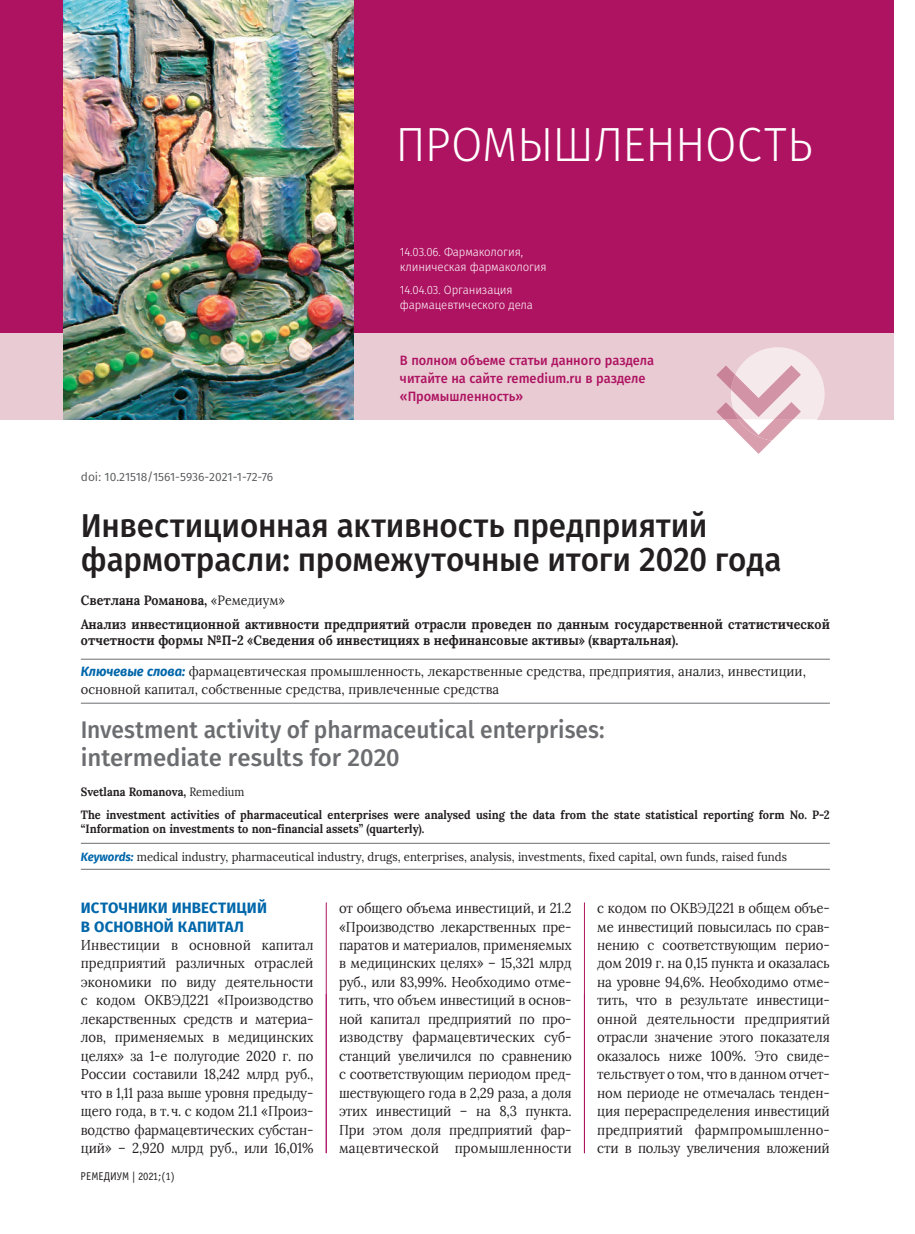
<style>
.page{position:relative;width:915px;height:1234px;background:#fff}
.page>*{position:absolute;margin:0;border:0;box-sizing:border-box;transform-origin:0 0}
.t1{font:300 48px "Fira Sans";letter-spacing:-.01em;color:#fff;scale:.95 1}
.t2{font:500 33px/34.5px "Fira Sans";letter-spacing:-.005em;color:#231f20;scale:.95 1}
.t3{font:500 24px/27px "Fira Sans";color:#6c6d70;scale:.95 1}
.t4{font:700 15px/18.5px "Fira Sans";letter-spacing:.005em;color:#0067aa}
.t5{font:14.25px/18.5px "Lora";letter-spacing:-.01em;color:#231f20;text-align:justify;scale:.92 1}
.t6{font:700 13.5px/24.5px "Lora";color:#231f20;scale:.92 1}
.t7{font:13.5px/18px "Lora";color:#231f20;scale:.95 1}
.t8{font:500 13.5px/18px "Fira Sans";color:#ae1361;scale:.95 1}
.t9{font:700 12px/22.6px "Lora";color:#231f20;scale:.92 1}
.t10{font:12px "Lora";color:#231f20;scale:.95 1}
.t11{font:300 12px/15px "Fira Sans";letter-spacing:-.01em;color:#fff;scale:.95 1}
.t12{font:12px "Fira Sans";color:#57585a}
.t13{font:11.25px "Officina Sans Book ITC";letter-spacing:.005em;color:#231f20;scale:.95 1}
.s1{font-weight:400}
.s2{font-family:"Fira Sans";font-weight:700;font-style:italic;color:#0067aa}
</style>
<div class="page">
<hr style="left:326px;top:902px;width:1px;height:250px;background:#ae1361">
<hr style="left:584px;top:902px;width:1px;height:250px;background:#ae1361">
<div style="left:0;top:170px;width:893px;height:249px;background:#e9cbd3"></div>
<div style="left:0;top:0;width:893px;height:332px;background:#ae1361"></div>
<img style="left:64px;top:0;width:289px;height:419px">
<svg style="left:716px;top:347px;width:108px;height:107px"></svg>
<hr style="left:81px;top:658px;width:748px;height:1px;background:#6c6d70">
<hr style="left:81px;top:702px;width:748px;height:1px;background:#6c6d70">
<hr style="left:81px;top:842px;width:748px;height:1px;background:#6c6d70">
<hr style="left:81px;top:868px;width:748px;height:1px;background:#6c6d70">
<h1 class="t1" style="left:395px;top:110px;width:440px">ПРОМЫШЛЕННОСТЬ</h1>
<p class="t11" style="left:400px;top:244px;width:156px">14.03.06. Фармакология, клиническая фармакология</p>
<p class="t11" style="left:400px;top:283px;width:141px">14.04.03. Организация фармацевтического дела</p>
<p class="t12" style="left:81px;top:473px;width:194px">doi: 10.21518/1561-5936-2021-1-72-76</p>
<p class="t8" style="left:400px;top:351px;width:269px">В полном объеме статьи данного раздела читайте на сайте remedium.ru в разделе «Промышленность»</p>
<h2 class="t2" style="left:81px;top:509px;width:738px">Инвестиционная активность предприятий фармотрасли: промежуточные итоги 2020 года</h2>
<p class="t6" style="left:81px;top:587px;width:815px">Светлана Романова, <span class="s1">«Ремедиум»<br></span>Анализ инвестиционной активности предприятий отрасли проведен по данным государственной статистической</p>
<p class="t6" style="left:81px;top:628px;width:650px">отчетности формы №П-2 «Сведения об инвестициях в нефинансовые активы» (квартальная).</p>
<p class="t7" style="left:81px;top:662px;width:764px"><span class="s2">Ключевые слова:</span> фармацевтическая промышленность, лекарственные средства, предприятия, анализ, инвестиции, основной капитал, собственные средства, привлеченные средства</p>
<h3 class="t3" style="left:81px;top:717px;width:552px">Investment activity of pharmaceutical enterprises: intermediate results for 2020</h3>
<p class="t9" style="left:81px;top:780px;width:815px">Svetlana Romanova, <span class="s1">Remedium<br></span>The investment activities of pharmaceutical enterprises were analysed using the data from the state statistical reporting form No. P-2</p>
<p class="t9" style="left:81px;top:817px;width:375px">“Information on investments to non-financial assets” (quarterly).</p>
<p class="t10" style="left:81px;top:849px;width:744px"><span class="s2">Keywords:</span> medical industry, pharmaceutical industry, drugs, enterprises, analysis, investments, fixed capital, own funds, raised funds</p>
<p class="t4" style="left:81px;top:898px;width:187px">ИСТОЧНИКИ ИНВЕСТИЦИЙ<br>В ОСНОВНОЙ КАПИТАЛ</p>
<p class="t5" style="left:81px;top:935px;width:254px">Инвестиции в основной капитал предприятий различных отраслей экономики по виду деятельности с кодом ОКВЭД2 21 «Производство лекарственных средств и материа&shy;лов, применяемых в медицинских целях» за 1-е полугодие 2020 г. по России составили 18,242 млрд руб., что в 1,11 раза выше уровня предыду&shy;щего года, в т. ч. с кодом 21.1 «Произ&shy;водство фармацевтических субстан&shy;ций» – 2,920 млрд руб., или 16,01%</p>
<p class="t5" style="left:339px;top:898px;width:254px">от общего объема инвестиций, и 21.2 «Производство лекарственных пре&shy;паратов и материалов, применяемых в медицинских целях» – 15,321 млрд руб., или 83,99%. Необходимо отме&shy;тить, что объем инвестиций в основ&shy;ной капитал предприятий по про&shy;изводству фармацевтических суб&shy;станций увеличился по сравнению с соответствующим периодом пред&shy;шествующего года в 2,29 раза, а доля этих инвестиций – на 8,3 пункта.<br>При этом доля предприятий фар&shy;мацевтической промышленности</p>
<p class="t5" style="left:597px;top:898px;width:254px">с кодом по ОКВЭД2 21 в общем объе&shy;ме инвестиций повысилась по срав&shy;нению с соответствующим перио&shy;дом 2019 г. на 0,15 пункта и оказалась на уровне 94,6%. Необходимо отме&shy;тить, что в результате инвестици&shy;онной деятельности предприятий отрасли значение этого показателя оказалось ниже 100%. Это свиде&shy;тельствует о том, что в данном отчет&shy;ном периоде не отмечалась тенден&shy;ция перераспределения инвестиций предприятий фармпромышленно&shy;сти в пользу увеличения вложений</p>
<p class="t13" style="left:81px;top:1171px;width:101px">РЕМЕДИУМ | 2021;(1)</p>
</div>
